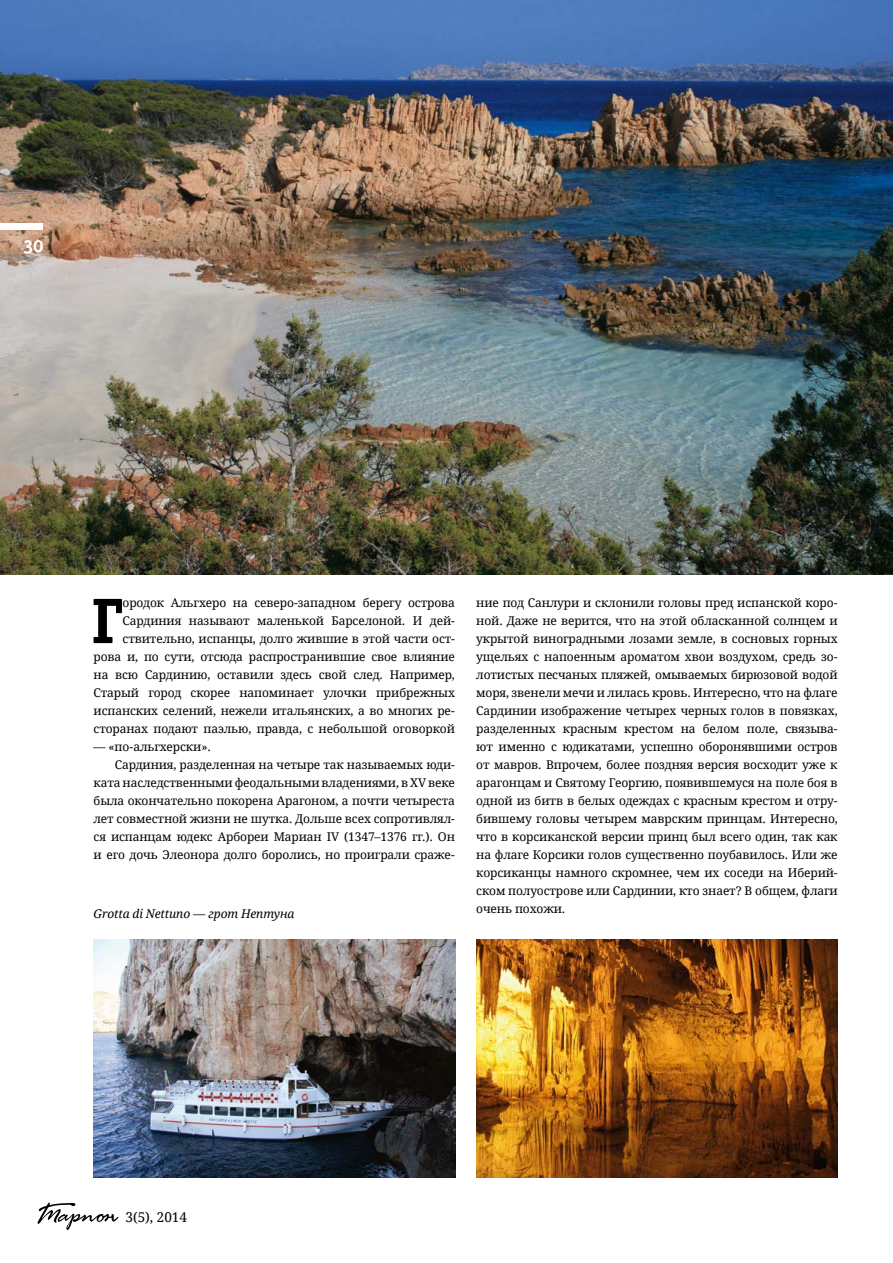
<style>
.page{position:relative;width:893px;height:1263px;background:#fff}
.page>*{position:absolute;margin:0;border:0;box-sizing:border-box;transform-origin:0 0}
.t1{font:64.5px "Officina Serif Bold SCC";color:#000}
.t2{font:19.5px "Officina Serif Bold SCC";color:#fff}
.t3{font:13.5px "Droid Serif";color:#000}
.t4{font:12px/18px "Droid Serif";letter-spacing:-.01em;color:#000;text-align:right}
.t5{font:italic 12px "Droid Serif";letter-spacing:-.01em;color:#000}
</style>
<div class="page">
<img style="left:0;top:0;width:893px;height:575px">
<div style="left:0;top:223px;width:43px;height:7px;background:#fff"></div>
<svg style="left:37px;top:1202px;width:81px;height:28px"></svg>
<img style="left:94px;top:940px;width:361px;height:238px">
<img style="left:476px;top:940px;width:362px;height:238px">
<h2 class="t2" style="left:23px;top:235px;width:22px">30</h2>
<p class="t4" style="left:94px;top:594px;width:363px">ородок Альгхеро на северо-западном берегу острова Сардиния называют маленькой Барселоной. И дей&shy;ствительно, испанцы, долго жившие в этой части ост&shy;рова и, по сути, отсюда распространившие свое влияние на всю Сардинию, оставили здесь свой след. Например, Старый город скорее напоминает улочки прибрежных испанских селений, нежели итальянских, а во многих ре&shy;сторанах подают паэлью, правда, с небольшой оговоркой</p>
<p class="t4" style="left:94px;top:738px;width:119px">— «по-альгхерски».</p>
<p class="t4" style="left:115px;top:756px;width:342px">Сардиния, разделенная на четыре так называемых юди-</p>
<p class="t4" style="left:94px;top:774px;width:363px">ката наследственными феодальными владениями, в XV веке</p>
<p class="t4" style="left:94px;top:792px;width:363px">была окончательно покорена Арагоном, а почти четыреста</p>
<p class="t4" style="left:94px;top:810px;width:363px">лет совместной жизни не шутка. Дольше всех сопротивлял-</p>
<p class="t4" style="left:94px;top:828px;width:363px">ся испанцам юдекс Арбореи Мариан IV (1347–1376 гг.). Он</p>
<p class="t4" style="left:94px;top:846px;width:363px">и его дочь Элеонора долго боролись, но проиграли сраже-</p>
<h1 class="t1" style="left:91px;top:585px;width:34px">Г</h1>
<p class="t5" style="left:94px;top:906px;width:203px">Grotta di Nettuno — грот Нептуна</p>
<p class="t4" style="left:476px;top:594px;width:363px;text-align:justify">ние под Санлури и склонили головы пред испанской коро&shy;ной. Даже не верится, что на этой обласканной солнцем и укрытой виноградными лозами земле, в сосновых горных ущельях с напоенным ароматом хвои воздухом, средь зо&shy;лотистых песчаных пляжей, омываемых бирюзовой водой моря, звенели мечи и лилась кровь. Интересно, что на флаге Сардинии изображение четырех черных голов в повязках, разделенных красным крестом на белом поле, связыва&shy;ют именно с юдикатами, успешно оборонявшими остров от мавров. Впрочем, более поздняя версия восходит уже к арагонцам и Святому Георгию, появившемуся на поле боя в одной из битв в белых одеждах с красным крестом и отру&shy;бившему головы четырем маврским принцам. Интересно, что в корсиканской версии принц был всего один, так как на флаге Корсики голов существенно поубавилось. Или же корсиканцы намного скромнее, чем их соседи на Иберий&shy;ском полуострове или Сардинии, кто знает? В общем, флаги очень похожи.</p>
<p class="t3" style="left:125px;top:1208px;width:63px">3(5), 2014</p>
</div>
